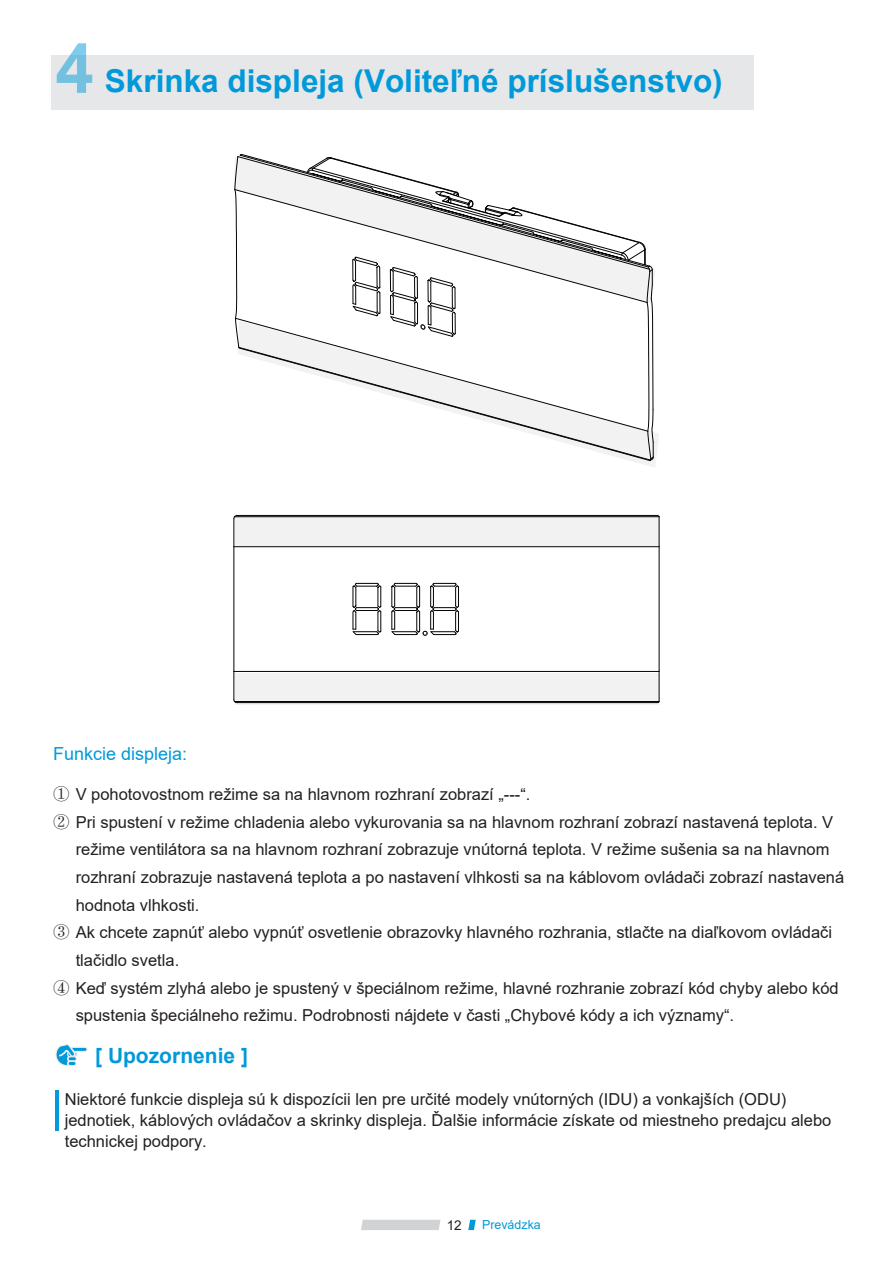
<style>
.page{position:relative;width:893px;height:1263px;background:#fff}
.page>*{position:absolute;margin:0;border:0;box-sizing:border-box;transform-origin:0 0}
.t1{font:700 31.5px "Arial";color:#0099da}
.t2{font:700 21px "Arial";color:#0099da}
.t3{font:18px "Arial";color:#0099da}
.t4{font:16.5px/21px "Arial";color:#231f20}
.t5{font:13.5px "Arial";color:#231f20}
.t6{font:12.45px "Arial";color:#0099da}
.s1{font-size:69px}
.s2{font-family:"Adobe Song Std";font-weight:300}
</style>
<div class="page">
<svg style="left:361px;top:1220px;width:79px;height:10px"></svg>
<svg style="left:468px;top:1220px;width:8px;height:10px"></svg>
<div style="left:51px;top:56px;width:702px;height:54px;background:#e6e7e9"></div>
<svg style="left:234px;top:156px;width:420px;height:305px"></svg>
<div style="left:235px;top:672px;width:423px;height:32px;background:#f1f2f1"></div>
<div style="left:235px;top:514px;width:423px;height:32px;background:#f1f2f1"></div>
<hr style="left:234px;top:671px;width:425px;height:1px;background:#030303">
<hr style="left:234px;top:701px;width:425px;height:1px;background:#030303">
<hr style="left:237px;top:702px;width:421px;height:1px;background:#030303">
<hr style="left:659px;top:547px;width:1px;height:124px;background:#030303">
<hr style="left:234px;top:547px;width:1px;height:124px;background:#030303">
<hr style="left:659px;top:671px;width:1px;height:30px;background:#030303">
<svg style="left:233px;top:515px;width:427px;height:32px"></svg>
<svg style="left:233px;top:671px;width:4px;height:32px"></svg>
<svg style="left:352px;top:583px;width:107px;height:53px"></svg>
<hr style="left:55px;top:1091px;width:3px;height:40px;background:#0099da">
<svg style="left:55px;top:1044px;width:33px;height:22px"></svg>
<h1 class="t1" style="left:55px;top:59px;width:669px"><span class="s1">4</span> Skrinka displeja (Voliteľné príslušenstvo)</h1>
<p class="t3" style="left:53px;top:741px;width:136px">Funkcie displeja:</p>
<p class="t4" style="left:53px;top:784px;width:479px"><span class="s2">①</span> V pohotovostnom režime sa na hlavnom rozhraní zobrazí „---“.</p>
<p class="t4" style="left:53px;top:811px;width:782px"><span class="s2">②</span> Pri spustení v režime chladenia alebo vykurovania sa na hlavnom rozhraní zobrazí nastavená teplota. V</p>
<p class="t4" style="left:76px;top:839px;width:755px">režime ventilátora sa na hlavnom rozhraní zobrazuje vnútorná teplota. V režime sušenia sa na hlavnom</p>
<p class="t4" style="left:76px;top:866px;width:770px">rozhraní zobrazuje nastavená teplota a po nastavení vlhkosti sa na káblovom ovládači zobrazí nastavená</p>
<p class="t4" style="left:76px;top:894px;width:125px">hodnota vlhkosti.</p>
<p class="t4" style="left:53px;top:922px;width:780px"><span class="s2">③</span> Ak chcete zapnúť alebo vypnúť osvetlenie obrazovky hlavného rozhrania, stlačte na diaľkovom ovládači</p>
<p class="t4" style="left:76px;top:949px;width:105px">tlačidlo svetla.</p>
<p class="t4" style="left:53px;top:977px;width:787px"><span class="s2">④</span> Keď systém zlyhá alebo je spustený v špeciálnom režime, hlavné rozhranie zobrazí kód chyby alebo kód</p>
<p class="t4" style="left:76px;top:1005px;width:660px">spustenia špeciálneho režimu. Podrobnosti nájdete v časti „Chybové kódy a ich významy“.</p>
<p class="t2" style="left:95px;top:1040px;width:154px">[ Upozornenie ]</p>
<p class="t4" style="left:65px;top:1089px;width:768px">Niektoré funkcie displeja sú k dispozícii len pre určité modely vnútorných (IDU) a vonkajších (ODU) jednotiek, káblových ovládačov a skrinky displeja. Ďalšie informácie získate od miestneho predajcu alebo technickej podpory.</p>
<p class="t5" style="left:447px;top:1215px;width:17px">12</p>
<p class="t6" style="left:482px;top:1216px;width:60px">Prevádzka</p>
</div>
